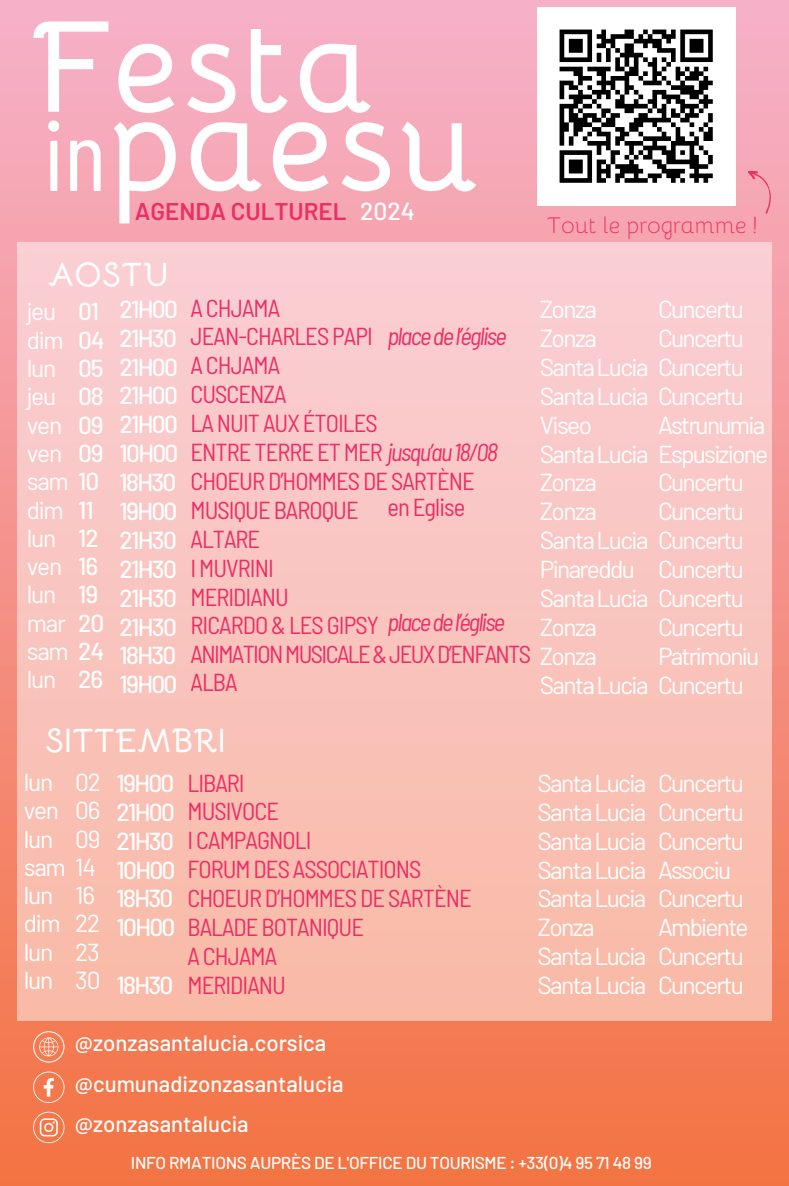
<style>
.page{position:relative;width:789px;height:1186px;background:#fff}
.page>*{position:absolute;margin:0;border:0;box-sizing:border-box;transform-origin:0 0}
.t1{font:700 131.42px "Bellota";color:#fff}
.t2{font:99.05px "Barlow Condensed";color:#fff}
.t3{font:700 33.77px "Bellota";color:#fff}
.t4{font:24.5px "Barlow";letter-spacing:-.065em;color:#fff}
.t5{font:semi-condensed 24.5px/28.7px "Barlow";letter-spacing:-.04em;color:#ed2e66}
.t6{font:500 24.5px/28.9px "Barlow";letter-spacing:-.07em;color:#fff;text-align:justify}
.t7{font:italic semi-condensed 24.5px "Barlow";letter-spacing:-.065em;color:#ed2e66}
.t8{font:500 24.5px/28.3px "Barlow";letter-spacing:-.05em;color:#fff}
.t9{font:600 24.15px "Barlow";color:#ed2e66}
.t10{font:300 22.75px "Bellota";color:#ed2e66}
.t11{font:500 22.22px "Barlow";color:#fff}
.t12{font:500 17.15px "Barlow";letter-spacing:-.015em;color:#fff}
.s1{font-weight:500}
.s2{font-style:italic}
.s3{font-stretch:normal;color:#fff}
</style>
<div class="page">
<div style="left:0;top:0;width:789px;height:1185px;background:linear-gradient(to bottom,#f6b0cb,#f37343)"></div>
<svg style="left:33px;top:1111px;width:31px;height:31px"></svg>
<svg style="left:33px;top:1071px;width:31px;height:31px"></svg>
<svg style="left:33px;top:1030px;width:31px;height:32px"></svg>
<div style="left:17px;top:242px;width:755px;height:778px;background:linear-gradient(to bottom,#facfd5,#f9baa6)"></div>
<svg style="left:747px;top:167px;width:29px;height:48px"></svg>
<img style="left:537px;top:7px;width:198px;height:198px">
<h4 class="t1" style="left:31px;top:-37px;width:346px">Festa</h4>
<h6 class="t1" style="left:110px;top:41px;width:373px">paesu</h6>
<h2 class="t2" style="left:43px;top:92px;width:64px">in</h2>
<p class="t9" style="left:135px;top:196px;width:213px">AGENDA CULTUREL</p>
<p class="t6" style="left:360px;top:196px;width:56px">2024</p>
<p class="t10" style="left:547px;top:207px;width:212px">Tout le programme !</p>
<p class="t3" style="left:48px;top:247px;width:122px">AOSTU</p>
<p class="t4" style="left:27px;top:296px;width:31px">jeu</p>
<p class="t4" style="left:27px;top:324px;width:39px">dim</p>
<p class="t4" style="left:27px;top:352px;width:31px">lun</p>
<p class="t4" style="left:27px;top:381px;width:31px">jeu</p>
<p class="t4" style="left:27px;top:409px;width:37px">ven</p>
<p class="t4" style="left:27px;top:437px;width:37px">ven</p>
<p class="t4" style="left:27px;top:465px;width:74px">sam <span class="s1">10</span></p>
<p class="t4" style="left:27px;top:494px;width:39px">dim</p>
<p class="t4" style="left:27px;top:522px;width:31px">lun</p>
<p class="t4" style="left:27px;top:550px;width:37px">ven</p>
<p class="t4" style="left:27px;top:579px;width:31px">lun</p>
<p class="t4" style="left:27px;top:607px;width:41px">mar</p>
<h6 class="t4" style="left:27px;top:635px;width:79px">sam <span class="s1">24</span></h6>
<h4 class="t4" style="left:27px;top:663px;width:31px">lun</h4>
<h1 class="t5" style="left:190px;top:292px;width:408px">A CHJAMA<br>JEAN-CHARLES PAPI<br>A CHJAMA<br>CUSCENZA<br>LA NUIT AUX ÉTOILES<br>ENTRE TERRE ET MER <span class="s2">jusqu’au18/08<br></span>CHOEUR D’HOMMES DE SARTÈNE<br>MUSIQUE BAROQUE<br>ALTARE<br>I MUVRINI<br>MERIDIANU<br>RICARDO &amp; LES GIPSY<br>ANIMATIONMUSICALE&amp;JEUXD’ENFANTS <span class="s3">Zonza<br></span>ALBA</h1>
<p class="t6" style="left:120px;top:293px;width:60px">21H00<br>21H30<br>21H00<br>21H00<br>21H00<br>10H00<br>18H30<br>19H00<br>21H30<br>21H30<br>21H30<br>21H30<br>18H30<br>19H00</p>
<p class="t4" style="left:540px;top:293px;width:59px">Zonza</p>
<p class="t4" style="left:658px;top:293px;width:87px">Cuncertu</p>
<p class="t4" style="left:658px;top:322px;width:87px">Cuncertu</p>
<h5 class="t8" style="left:78px;top:296px;width:28px">01<br>04<br>05<br>08<br>09<br>09</h5>
<h5 class="t6" style="left:78px;top:494px;width:28px;line-height:28.3px;text-align:left">11<br>12<br>16<br>19<br>20</h5>
<h5 class="t6" style="left:78px;top:664px;width:26px">26</h5>
<p class="t7" style="left:387px;top:320px;width:121px">placedel’église</p>
<p class="t4" style="left:540px;top:322px;width:59px">Zonza</p>
<p class="t4" style="left:540px;top:351px;width:206px">SantaLucia Cuncertu</p>
<p class="t4" style="left:540px;top:380px;width:206px">SantaLucia Cuncertu</p>
<p class="t4" style="left:540px;top:409px;width:54px">Viseo</p>
<p class="t4" style="left:540px;top:438px;width:230px">SantaLucia Espusizione</p>
<p class="t4" style="left:540px;top:467px;width:59px">Zonza</p>
<p class="t4" style="left:540px;top:496px;width:59px">Zonza</p>
<p class="t4" style="left:540px;top:524px;width:206px">SantaLucia Cuncertu</p>
<p class="t4" style="left:540px;top:553px;width:97px">Pinareddu</p>
<p class="t4" style="left:540px;top:582px;width:206px">SantaLucia Cuncertu</p>
<p class="t4" style="left:540px;top:611px;width:59px">Zonza</p>
<p class="t4" style="left:540px;top:669px;width:206px">SantaLucia Cuncertu</p>
<p class="t4" style="left:658px;top:409px;width:109px">Astrunumia</p>
<p class="t4" style="left:658px;top:467px;width:87px">Cuncertu</p>
<p class="t4" style="left:658px;top:496px;width:87px">Cuncertu</p>
<p class="t4" style="left:658px;top:553px;width:87px">Cuncertu</p>
<p class="t4" style="left:658px;top:611px;width:87px">Cuncertu</p>
<p class="t4" style="left:658px;top:640px;width:103px">Patrimoniu</p>
<p class="t5" style="left:387px;top:491px;width:79px">en Eglise</p>
<p class="t7" style="left:387px;top:606px;width:119px">placedel’église</p>
<p class="t3" style="left:45px;top:713px;width:182px">SITTEMBRI</p>
<p class="t4" style="left:24px;top:766px;width:31px">lun</p>
<h3 class="t4" style="left:24px;top:794px;width:37px">ven</h3>
<p class="t4" style="left:24px;top:822px;width:31px">lun</p>
<p class="t4" style="left:24px;top:851px;width:74px">sam 14</p>
<p class="t4" style="left:24px;top:879px;width:31px">lun</p>
<p class="t4" style="left:24px;top:907px;width:39px">dim</p>
<p class="t4" style="left:24px;top:936px;width:31px">lun</p>
<p class="t4" style="left:24px;top:964px;width:31px">lun</p>
<p class="t4" style="left:75px;top:766px;width:27px">02</p>
<p class="t4" style="left:75px;top:794px;width:27px">06</p>
<p class="t4" style="left:75px;top:822px;width:27px">09</p>
<p class="t4" style="left:75px;top:879px;width:21px">16</p>
<p class="t4" style="left:75px;top:907px;width:27px">22</p>
<p class="t4" style="left:75px;top:936px;width:26px">23</p>
<p class="t4" style="left:75px;top:964px;width:27px">30</p>
<h4 class="t5" style="left:187px;top:767px;width:286px">LIBARI<br>MUSIVOCE<br>I CAMPAGNOLI<br>FORUM DES ASSOCIATIONS<br>CHOEUR D’HOMMES DE SARTÈNE<br>BALADE BOTANIQUE<br>A CHJAMA<br>MERIDIANU</h4>
<h4 class="t4" style="left:537px;top:767px;width:110px">SantaLucia</h4>
<p class="t6" style="left:117px;top:767px;width:60px">19H00<br>21H00<br>21H30<br>10H00<br>18H30<br>10H00</p>
<p class="t6" style="left:117px;top:969px;width:58px">18H30</p>
<h5 class="t4" style="left:537px;top:796px;width:110px">SantaLucia</h5>
<p class="t4" style="left:537px;top:825px;width:110px">SantaLucia</p>
<p class="t4" style="left:537px;top:853px;width:110px">SantaLucia</p>
<p class="t4" style="left:537px;top:882px;width:110px">SantaLucia</p>
<p class="t4" style="left:537px;top:911px;width:59px">Zonza</p>
<p class="t4" style="left:537px;top:940px;width:110px">SantaLucia</p>
<p class="t4" style="left:537px;top:969px;width:110px">SantaLucia</p>
<p class="t4" style="left:658px;top:767px;width:87px">Cuncertu</p>
<p class="t4" style="left:658px;top:796px;width:87px">Cuncertu</p>
<p class="t4" style="left:658px;top:825px;width:87px">Cuncertu</p>
<p class="t4" style="left:658px;top:853px;width:75px">Associu</p>
<p class="t4" style="left:658px;top:882px;width:87px">Cuncertu</p>
<p class="t4" style="left:658px;top:911px;width:92px">Ambiente</p>
<p class="t4" style="left:658px;top:940px;width:87px">Cuncertu</p>
<p class="t4" style="left:658px;top:969px;width:87px">Cuncertu</p>
<p class="t11" style="left:75px;top:1028px;width:253px">@zonzasantalucia.corsica</p>
<h3 class="t11" style="left:75px;top:1069px;width:270px">@cumunadizonzasantalucia</h3>
<p class="t11" style="left:75px;top:1109px;width:175px">@zonzasantalucia</p>
<p class="t12" style="left:131px;top:1151px;width:522px">INFO RMATIONS AUPRÈS DE L'OFFICE DU TOURISME : +33(0)4 95 71 48 99</p>
</div>
